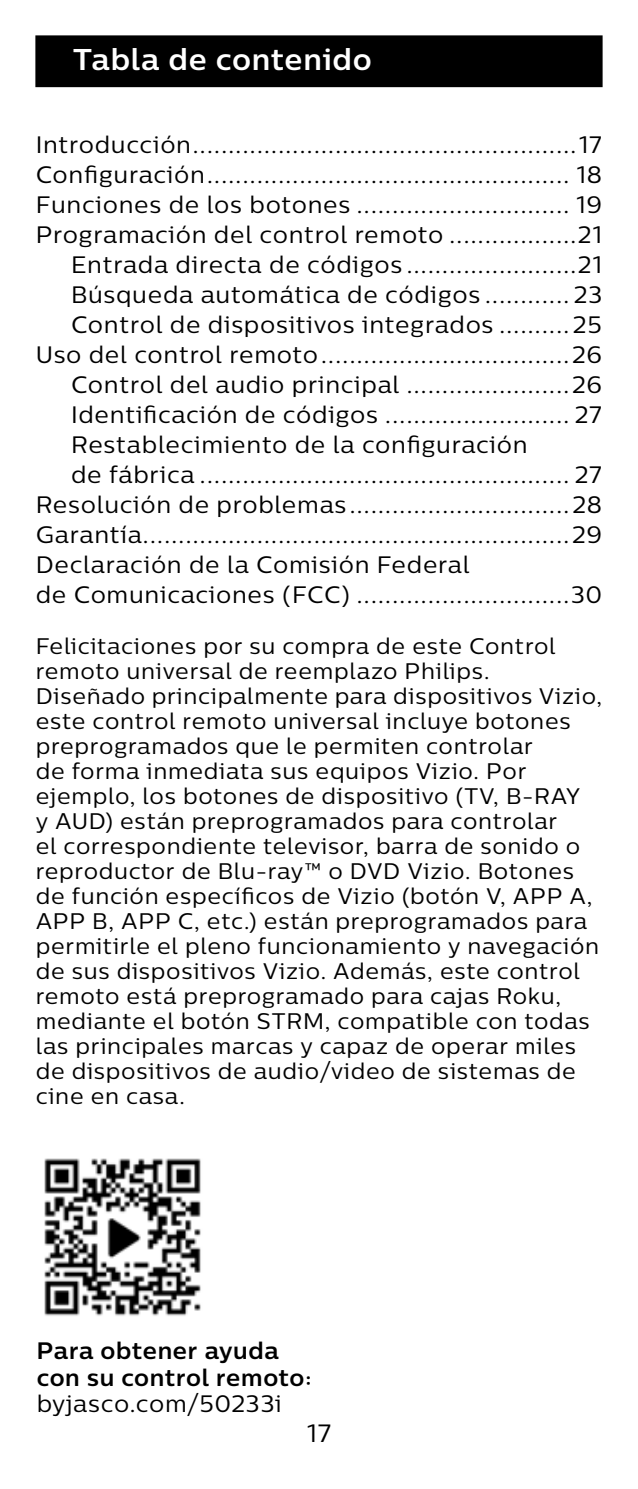
<style>
.page{position:relative;width:638px;height:1489px;background:#fff}
.page>*{position:absolute;margin:0;border:0;box-sizing:border-box;transform-origin:0 0}
.t1{font:700 30px "Centrale Sans";color:#fff}
.t2{font:25px "Centrale Sans";color:#000}
.t3{font:23.75px "Centrale Sans";color:#000}
.t4{font:700 23.75px/26.2px "Centrale Sans";color:#000}
.t5{font:22.5px/25px "Centrale Sans";color:#000}
.s1{font-weight:500}
.s2{font-weight:400}
</style>
<div class="page">
<div style="left:37px;top:37px;width:564px;height:49px;background:#000"></div>
<div style="left:35px;top:35px;width:567px;height:52px;border:2px solid #000"></div>
<img style="left:44px;top:1158px;width:157px;height:158px">
<p class="t1" style="left:73px;top:41px;width:301px">Tabla de contenido</p>
<p class="t3" style="left:35px;top:130px;width:568px">Introducción......................................................17</p>
<p class="t3" style="left:35px;top:160px;width:568px">Configuración................................................... 18</p>
<p class="t3" style="left:35px;top:190px;width:568px">Funciones de los botones .............................. 19</p>
<p class="t3" style="left:35px;top:220px;width:568px">Programación del control remoto ..................21</p>
<p class="t3" style="left:71px;top:250px;width:533px">Entrada directa de códigos........................21</p>
<p class="t3" style="left:71px;top:280px;width:533px">Búsqueda automática de códigos ............23</p>
<p class="t3" style="left:71px;top:310px;width:533px">Control de dispositivos integrados ..........25</p>
<p class="t3" style="left:35px;top:340px;width:568px">Uso del control remoto...................................26</p>
<p class="t3" style="left:71px;top:370px;width:533px">Control del audio principal .......................26</p>
<p class="t3" style="left:71px;top:400px;width:533px">Identificación de códigos .......................... 27</p>
<p class="t3" style="left:71px;top:430px;width:458px">Restablecimiento de la configuración</p>
<p class="t3" style="left:71px;top:460px;width:533px">de fábrica .................................................... 27</p>
<p class="t3" style="left:35px;top:490px;width:568px">Resolución de problemas...............................28</p>
<p class="t3" style="left:35px;top:520px;width:568px">Garantía............................................................29</p>
<p class="t3" style="left:35px;top:550px;width:436px">Declaración de la Comisión Federal</p>
<p class="t3" style="left:35px;top:580px;width:568px">de Comunicaciones (FCC) ..............................30</p>
<p class="t5" style="left:35px;top:633px;width:569px">Felicitaciones por su compra de este Control remoto universal de reemplazo Philips.<br>Diseñado principalmente para dispositivos Vizio, este control remoto universal incluye botones preprogramados que le permiten controlar<br>de forma inmediata sus equipos Vizio. Por ejemplo, los botones de dispositivo (TV, B-RAY<br>y AUD) están preprogramados para controlar<br>el correspondiente televisor, barra de sonido o reproductor de Blu-ray™ o DVD Vizio. Botones de función específicos de Vizio (botón V, APP A, APP B, APP C, etc.) están preprogramados para permitirle el pleno funcionamiento y navegación de sus dispositivos Vizio. Además, este control remoto está preprogramado para cajas Roku, mediante el botón STRM, compatible con todas las principales marcas y capaz de operar miles de dispositivos de audio/video de sistemas de cine en casa.</p>
<p class="t4" style="left:36px;top:1337px;width:277px">Para obtener ayuda con su control remoto<span class="s1">: </span><span class="s2">byjasco.com/50233i</span></p>
<p class="t2" style="left:306px;top:1418px;width:27px">17</p>
</div>
